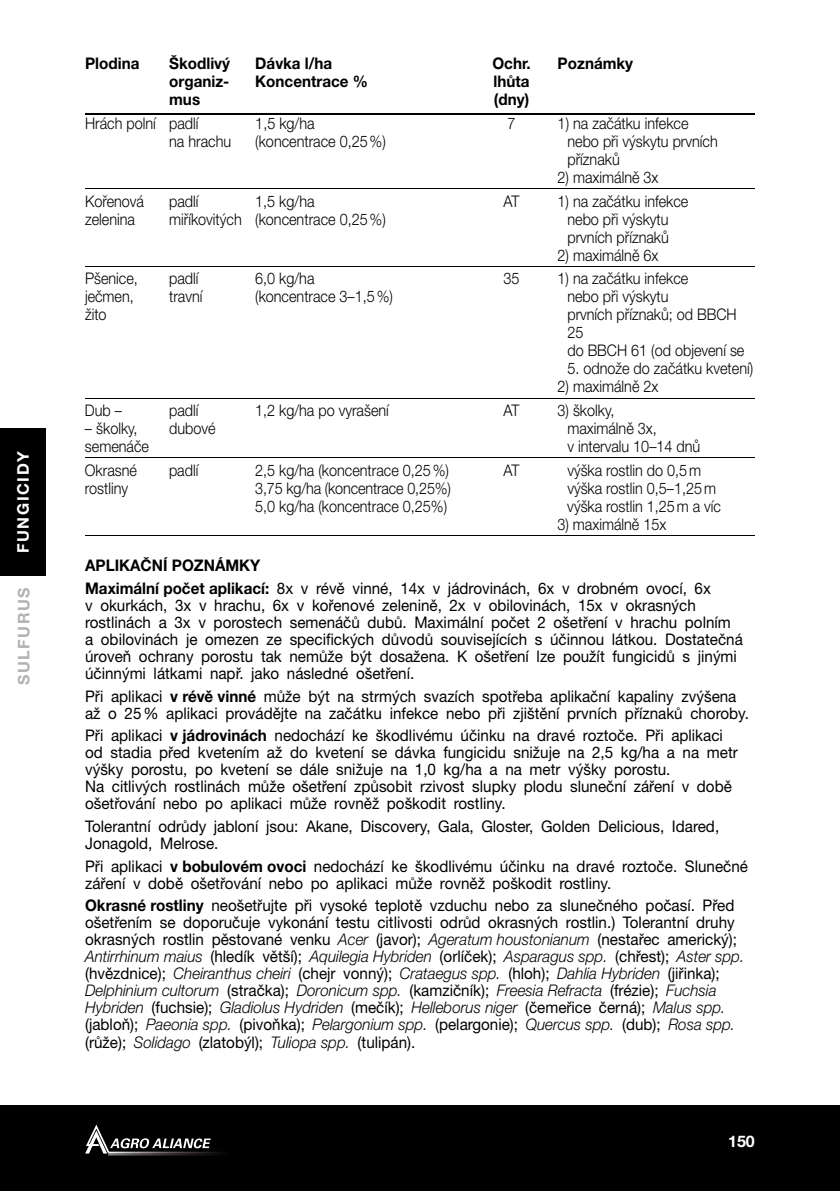
<style>
.page{position:relative;width:840px;height:1191px;background:#fff}
.page>*{position:absolute;margin:0;border:0;box-sizing:border-box;transform-origin:0 0}
.t1{font:16px/17px "Helvetica Neue CE";color:#000;scale:.95 1}
.t2{font:300 16px/18px "Helvetica Neue CE";color:#000;scale:.9 1}
.t3{font:700 16px "Helvetica Neue CE";color:#000;scale:.95 1}
.t4{font:700 16px "Helvetica Neue CE";letter-spacing:.1em;color:#fff}
.t5{font:700 16px "Helvetica Neue CE";color:#b3b2b2}
.s1{font-weight:700}
.s2{font-weight:300;font-style:italic}
</style>
<div class="page">
<div style="left:0;top:1106px;width:839px;height:85px;background:#000"></div>
<svg style="left:108px;top:1154px;width:107px;height:1px"></svg>
<svg style="left:85px;top:1124px;width:139px;height:30px"></svg>
<div style="left:0;top:428px;width:45px;height:148px;background:#000"></div>
<hr style="left:85px;top:114px;width:669px;height:1px;background:#000">
<hr style="left:85px;top:189px;width:669px;height:1px;background:#000">
<hr style="left:85px;top:266px;width:669px;height:1px;background:#000">
<hr style="left:85px;top:398px;width:669px;height:1px;background:#000">
<hr style="left:85px;top:458px;width:669px;height:1px;background:#000">
<hr style="left:85px;top:535px;width:669px;height:1px;background:#000">
<p class="t4" style="left:14px;top:553px;width:104px;rotate:-90deg">FUNGICIDY</p>
<p class="t5" style="left:15px;top:685px;width:100px;rotate:-90deg">SULFURUS</p>
<p class="t3" style="left:85px;top:55px;width:59px">Plodina</p>
<p class="t3" style="left:169px;top:55px;width:65px">Škodlivý</p>
<p class="t3" style="left:255px;top:55px;width:82px">Dávka l/ha</p>
<p class="t3" style="left:492px;top:55px;width:42px">Ochr.</p>
<p class="t3" style="left:557px;top:55px;width:81px">Poznámky</p>
<p class="t3" style="left:169px;top:73px;width:65px">organiz-</p>
<p class="t3" style="left:255px;top:73px;width:120px">Koncentrace %</p>
<p class="t3" style="left:493px;top:73px;width:39px">lhůta</p>
<p class="t3" style="left:169px;top:91px;width:34px">mus</p>
<p class="t3" style="left:493px;top:91px;width:39px">(dny)</p>
<p class="t2" style="left:85px;top:114px;width:127px">Hrách polní padlí</p>
<p class="t2" style="left:255px;top:114px;width:67px">1,5 kg/ha</p>
<p class="t2" style="left:507px;top:114px;width:10px">7</p>
<p class="t2" style="left:557px;top:114px;width:147px">1) na začátku infekce</p>
<p class="t2" style="left:169px;top:132px;width:70px">na hrachu</p>
<p class="t2" style="left:255px;top:132px;width:146px">(koncentrace 0,25 %)</p>
<p class="t2" style="left:567px;top:132px;width:168px">nebo při výskytu prvních příznaků</p>
<p class="t2" style="left:557px;top:168px;width:114px">2) maximálně 3x</p>
<p class="t2" style="left:85px;top:192px;width:67px">Kořenová</p>
<p class="t2" style="left:169px;top:192px;width:34px">padlí</p>
<p class="t2" style="left:255px;top:192px;width:67px">1,5 kg/ha</p>
<p class="t2" style="left:503px;top:192px;width:20px">AT</p>
<p class="t2" style="left:557px;top:192px;width:147px">1) na začátku infekce</p>
<p class="t2" style="left:85px;top:210px;width:57px">zelenina</p>
<p class="t2" style="left:169px;top:210px;width:242px">miříkovitých (koncentrace 0,25 %)</p>
<p class="t2" style="left:567px;top:210px;width:114px">nebo při výskytu prvních příznaků</p>
<p class="t2" style="left:557px;top:246px;width:114px">2) maximálně 6x</p>
<p class="t2" style="left:85px;top:270px;width:60px">Pšenice,</p>
<p class="t2" style="left:169px;top:270px;width:34px">padlí</p>
<p class="t2" style="left:255px;top:270px;width:67px">6,0 kg/ha</p>
<p class="t2" style="left:503px;top:270px;width:19px">35</p>
<p class="t2" style="left:557px;top:270px;width:147px">1) na začátku infekce</p>
<p class="t2" style="left:85px;top:288px;width:56px">ječmen,</p>
<p class="t2" style="left:169px;top:288px;width:39px">travní</p>
<p class="t2" style="left:255px;top:288px;width:154px">(koncentrace 3–1,5 %)</p>
<p class="t2" style="left:567px;top:288px;width:114px">nebo při výskytu</p>
<p class="t2" style="left:85px;top:306px;width:25px">žito</p>
<p class="t2" style="left:567px;top:306px;width:198px">prvních příznaků; od BBCH<br>25<br>do BBCH 61 (od objevení se</p>
<p class="t2" style="left:567px;top:360px;width:208px">5. odnože do začátku kvetení)</p>
<p class="t2" style="left:557px;top:378px;width:114px">2) maximálně 2x</p>
<p class="t2" style="left:85px;top:401px;width:43px">Dub –</p>
<p class="t2" style="left:169px;top:401px;width:34px">padlí</p>
<p class="t2" style="left:255px;top:401px;width:150px">1,2 kg/ha po vyrašení</p>
<p class="t2" style="left:503px;top:401px;width:20px">AT</p>
<p class="t2" style="left:557px;top:401px;width:65px">3) školky,</p>
<p class="t2" style="left:85px;top:419px;width:60px">– školky,</p>
<p class="t2" style="left:169px;top:419px;width:53px">dubové</p>
<p class="t2" style="left:567px;top:419px;width:101px">maximálně 3x,</p>
<p class="t2" style="left:85px;top:437px;width:73px">semenáče</p>
<p class="t2" style="left:567px;top:437px;width:149px">v intervalu 10–14 dnů</p>
<p class="t2" style="left:85px;top:461px;width:59px">Okrasné</p>
<p class="t2" style="left:169px;top:461px;width:34px">padlí</p>
<p class="t2" style="left:255px;top:461px;width:217px">2,5 kg/ha (koncentrace 0,25 %)</p>
<p class="t2" style="left:503px;top:461px;width:20px">AT</p>
<p class="t2" style="left:567px;top:461px;width:150px">výška rostlin do 0,5 m</p>
<p class="t2" style="left:85px;top:479px;width:49px">rostliny</p>
<p class="t2" style="left:255px;top:479px;width:219px">3,75 kg/ha (koncentrace 0,25%)</p>
<p class="t2" style="left:567px;top:479px;width:167px">výška rostlin 0,5–1,25 m</p>
<p class="t2" style="left:255px;top:497px;width:215px">5,0 kg/ha (koncentrace 0,25%)</p>
<p class="t2" style="left:567px;top:497px;width:172px">výška rostlin 1,25 m a víc</p>
<p class="t2" style="left:557px;top:515px;width:122px">3) maximálně 15x</p>
<p class="t1" style="left:85px;top:554px;width:660px;line-height:22.6px"><span class="s1">APLIKAČNÍ POZNÁMKY<br>Maximální počet aplikací:</span> 8x v révě vinné, 14x v jádrovinách, 6x v drobném ovocí, 6x</p>
<p class="t1" style="left:85px;top:596px;width:693px">v okurkách, 3x v hrachu, 6x v kořenové zelenině, 2x v obilovinách, 15x v okrasných rostlinách a 3x v porostech semenáčů dubů. Maximální počet 2 ošetření v hrachu polním a obilovinách je omezen ze specifických důvodů souvisejících s účinnou látkou. Dostatečná úroveň ochrany porostu tak nemůže být dosažena. K ošetření lze použít fungicidů s jinými účinnými látkami např. jako následné ošetření.</p>
<p class="t1" style="left:85px;top:687px;width:699px">Při aplikaci <span class="s1">v révě vinné</span> může být na strmých svazích spotřeba aplikační kapaliny zvýšena až o 25 % aplikaci provádějte na začátku infekce nebo při zjištění prvních příznaků choroby.</p>
<p class="t1" style="left:85px;top:727px;width:688px">Při aplikaci <span class="s1">v jádrovinách</span> nedochází ke škodlivému účinku na dravé roztoče. Při aplikaci od stadia před kvetením až do kvetení se dávka fungicidu snižuje na 2,5 kg/ha a na metr výšky porostu, po kvetení se dále snižuje na 1,0 kg/ha a na metr výšky porostu.<br>Na citlivých rostlinách může ošetření způsobit rzivost slupky plodu sluneční záření v době ošetřování nebo po aplikaci může rovněž poškodit rostliny.</p>
<p class="t1" style="left:85px;top:817px;width:668px">Tolerantní odrůdy jabloní jsou: Akane, Discovery, Gala, Gloster, Golden Delicious, Idared,<br>Jonagold, Melrose.</p>
<p class="t1" style="left:85px;top:857px;width:698px">Při aplikaci <span class="s1">v bobulovém ovoci</span> nedochází ke škodlivému účinku na dravé roztoče. Slunečné záření v době ošetřování nebo po aplikaci může rovněž poškodit rostliny.</p>
<p class="t1" style="left:85px;top:897px;width:695px"><span class="s1">Okrasné rostliny</span> neošetřujte při vysoké teplotě vzduchu nebo za slunečného počasí. Před ošetřením se doporučuje vykonání testu citlivosti odrůd okrasných rostlin.) Tolerantní druhy okrasných rostlin pěstované venku <span class="s2">Acer</span> (javor); <span class="s2">Ageratum houstonianum</span> (nestařec americký); <span class="s2">Antirrhinum maius</span> (hledík větší); <span class="s2">Aquilegia Hybriden</span> (orlíček); <span class="s2">Asparagus spp.</span> (chřest); <span class="s2">Aster spp. </span>(hvězdnice); <span class="s2">Cheiranthus cheiri</span> (chejr vonný); <span class="s2">Crataegus spp.</span> (hloh); <span class="s2">Dahlia Hybriden</span> (jiřinka); <span class="s2">Delphinium cultorum</span> (stračka); <span class="s2">Doronicum spp.</span> (kamzičník); <span class="s2">Freesia Refracta</span> (frézie); <span class="s2">Fuchsia Hybriden</span> (fuchsie); <span class="s2">Gladiolus Hydriden</span> (mečík); <span class="s2">Helleborus niger</span> (čemeřice černá); <span class="s2">Malus spp. </span>(jabloň); <span class="s2">Paeonia spp.</span> (pivoňka); <span class="s2">Pelargonium spp.</span> (pelargonie); <span class="s2">Quercus spp.</span> (dub); <span class="s2">Rosa spp. </span>(růže); <span class="s2">Solidago</span> (zlatobýl); <span class="s2">Tuliopa spp.</span> (tulipán).</p>
<p class="t4" style="left:727px;top:1132px;width:28px">150</p>
</div>
